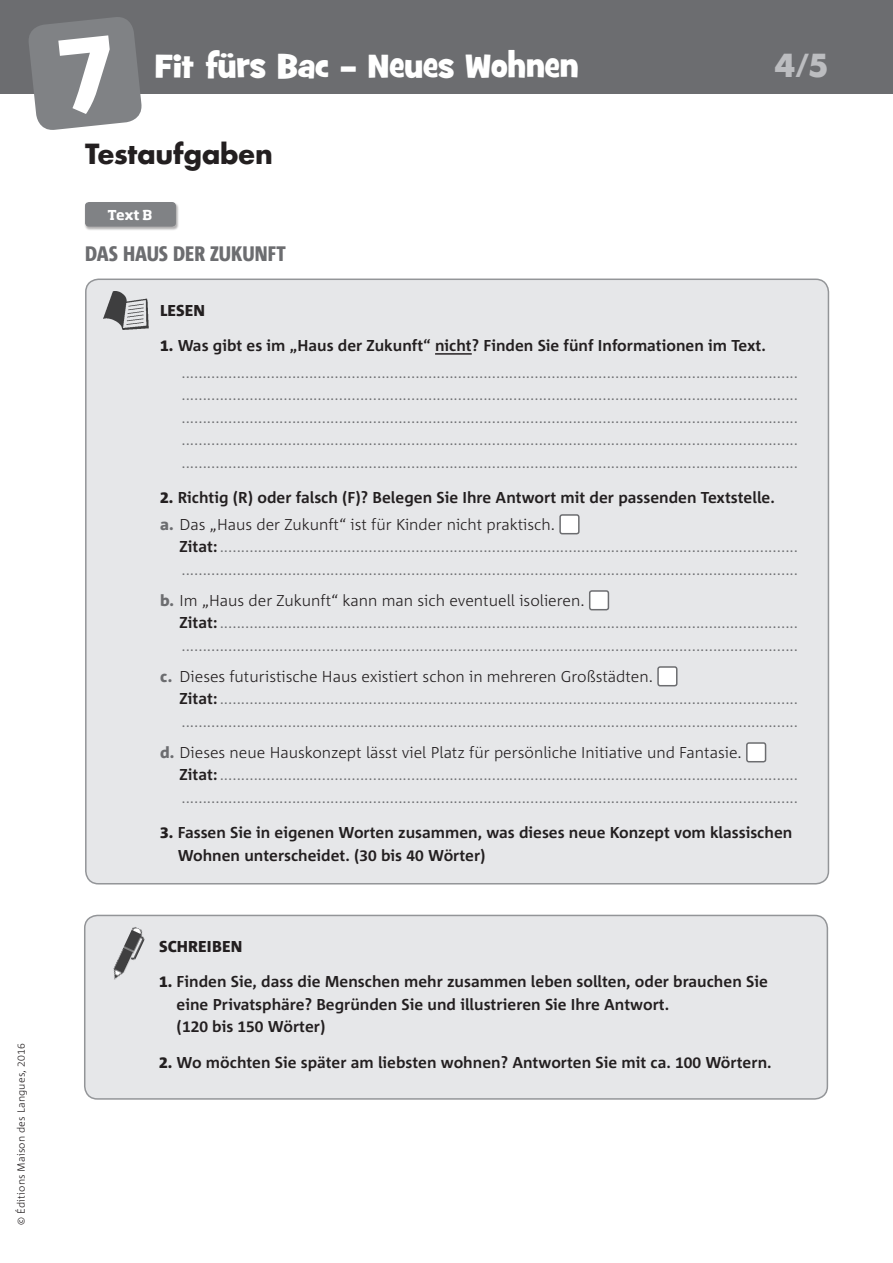
<style>
.page{position:relative;width:893px;height:1263px;background:#fff}
.page>*{position:absolute;margin:0;border:0;box-sizing:border-box;transform-origin:0 0}
.t1{font:33px "Grilled Cheese BTN";color:#fff}
.t2{font:700 33px "Futura BQ";color:#bcbdc0}
.Grundschrift{font:700 27px "Futura";letter-spacing:-.005em;color:#231f20}
.paragrapph_grammar{font:800 21px "Corpid Cd";color:#6c6d70}
.Grundschrift-2{font:300 15.75px "Corpid";color:#6c6d70}
.paragraph_title2_ex{font:700 15.75px/22.5px "Corpid";color:#231f20}
.Grundschrift-3{font:300 15.75px "Corpid";color:#231f20}
.paragraph_title2_ex-2{font:800 15.75px "Corpid";color:#231f20}
.etiquetas{font:700 13.5px "Soho Std";color:#fff}
.Grundschrift-4{font:300 10.5px "Corpid";letter-spacing:.015em;color:#231f20}
.s1{font-weight:800}
.s2{font-weight:800;color:#6c6d70}
.s3{font-weight:700;color:#231f20}
</style>
<div class="page">
<div style="left:86px;top:279px;width:742px;height:605px;background:#e6e7e9;border-radius:13px"></div>
<img style="left:103px;top:291px;width:46px;height:39px">
<div style="left:85px;top:203px;width:95px;height:28px;background:#231f20;opacity:.35"></div>
<div style="left:85px;top:202px;width:91px;height:25px;background:#808285;border-radius:4px"></div>
<hr style="left:435px;top:353px;width:37px;height:2px;background:#231f20">
<div style="left:560px;top:515px;width:19px;height:19px;background:#fff;border-radius:2px"></div>
<div style="left:559px;top:514px;width:21px;height:20px;border:2px solid #6c6d70;border-radius:2px"></div>
<div style="left:590px;top:591px;width:18px;height:19px;background:#fff;border-radius:2px"></div>
<div style="left:589px;top:590px;width:20px;height:20px;border:2px solid #6c6d70;border-radius:2px"></div>
<div style="left:658px;top:667px;width:19px;height:19px;background:#fff;border-radius:2px"></div>
<div style="left:657px;top:666px;width:20px;height:20px;border:2px solid #6c6d70;border-radius:2px"></div>
<div style="left:747px;top:743px;width:18px;height:19px;background:#fff;border-radius:2px"></div>
<div style="left:746px;top:742px;width:20px;height:20px;border:2px solid #6c6d70;border-radius:2px"></div>
<div style="left:0;top:0;width:893px;height:94px;background:#6c6d70"></div>
<div style="left:85px;top:915px;width:742px;height:184px;background:#e6e7e9;border-radius:13px"></div>
<div style="left:84px;top:915px;width:744px;height:185px;border:2px solid #939598;border-radius:13px"></div>
<img style="left:113px;top:927px;width:32px;height:53px">
<svg style="left:29px;top:17px;width:113px;height:113px;background:#86878a"></svg>
<p class="Grundschrift-4" style="left:15px;top:1224px;width:182px;rotate:-90deg">© Éditions Maison des Langues, 2016</p>
<p class="t1" style="left:155px;top:44px;width:425px">Fit fürs Bac – Neues Wohnen</p>
<p class="t2" style="left:774px;top:45px;width:57px">4/5</p>
<p class="Grundschrift" style="left:85px;top:136px;width:189px">Testaufgaben</p>
<p class="etiquetas" style="left:108px;top:206px;width:46px">Text B</p>
<p class="paragrapph_grammar" style="left:85px;top:242px;width:202px">DAS HAUS DER ZUKUNFT</p>
<p class="paragraph_title2_ex-2" style="left:160px;top:300px;width:46px">LESEN</p>
<p class="paragraph_title2_ex" style="left:160px;top:334px;width:607px"><span class="s1">1.</span> Was gibt es im „Haus der Zukunft“ nicht? Finden Sie fünf Informationen im Text.</p>
<p class="Grundschrift-2" style="left:181px;top:363px;width:618px">.................................................................................................................................................</p>
<p class="Grundschrift-2" style="left:181px;top:386px;width:618px">.................................................................................................................................................</p>
<p class="Grundschrift-2" style="left:181px;top:408px;width:618px">.................................................................................................................................................</p>
<p class="Grundschrift-2" style="left:181px;top:431px;width:618px">.................................................................................................................................................</p>
<p class="Grundschrift-2" style="left:181px;top:453px;width:618px">.................................................................................................................................................</p>
<p class="paragraph_title2_ex" style="left:160px;top:486px;width:616px"><span class="s1">2.</span> Richtig (R) oder falsch (F)? Belegen Sie Ihre Antwort mit der passenden Textstelle.</p>
<p class="Grundschrift-3" style="left:160px;top:515px;width:396px"><span class="s2">a.</span> Das „Haus der Zukunft“ ist für Kinder nicht praktisch.</p>
<p class="Grundschrift-2" style="left:180px;top:538px;width:620px"><span class="s3">Zitat:</span>........................................................................................................................................</p>
<p class="Grundschrift-2" style="left:181px;top:560px;width:618px">.................................................................................................................................................</p>
<p class="Grundschrift-3" style="left:160px;top:591px;width:426px"><span class="s2">b.</span> Im „Haus der Zukunft“ kann man sich eventuell isolieren.</p>
<p class="Grundschrift-2" style="left:180px;top:614px;width:620px"><span class="s3">Zitat:</span>........................................................................................................................................</p>
<p class="Grundschrift-2" style="left:181px;top:636px;width:618px">.................................................................................................................................................</p>
<p class="Grundschrift-3" style="left:160px;top:667px;width:494px"><span class="s2">c.</span> Dieses futuristische Haus existiert schon in mehreren Großstädten.</p>
<p class="Grundschrift-2" style="left:180px;top:690px;width:620px"><span class="s3">Zitat:</span>........................................................................................................................................</p>
<p class="Grundschrift-2" style="left:181px;top:712px;width:618px">.................................................................................................................................................</p>
<p class="Grundschrift-3" style="left:160px;top:743px;width:583px"><span class="s2">d.</span> Dieses neue Hauskonzept lässt viel Platz für persönliche Initiative und Fantasie.</p>
<p class="Grundschrift-2" style="left:180px;top:766px;width:620px"><span class="s3">Zitat:</span>........................................................................................................................................</p>
<p class="Grundschrift-2" style="left:181px;top:788px;width:618px">.................................................................................................................................................</p>
<p class="paragraph_title2_ex" style="left:178px;top:821px;width:616px;text-indent:-18px"><span class="s1">3.</span> Fassen Sie in eigenen Worten zusammen, was dieses neue Konzept vom klassischen<br>Wohnen unterscheidet. (30 bis 40 Wörter)</p>
<p class="paragraph_title2_ex-2" style="left:159px;top:937px;width:85px">SCHREIBEN</p>
<p class="paragraph_title2_ex" style="left:177px;top:970px;width:593px;text-indent:-18px"><span class="s1">1.</span> Finden Sie, dass die Menschen mehr zusammen leben sollten, oder brauchen Sie eine Privatsphäre? Begründen Sie und illustrieren Sie Ihre Antwort.<br>(120 bis 150 Wörter)</p>
<p class="paragraph_title2_ex" style="left:159px;top:1050px;width:614px"><span class="s1">2.</span> Wo möchten Sie später am liebsten wohnen? Antworten Sie mit ca. 100 Wörtern.</p>
</div>
